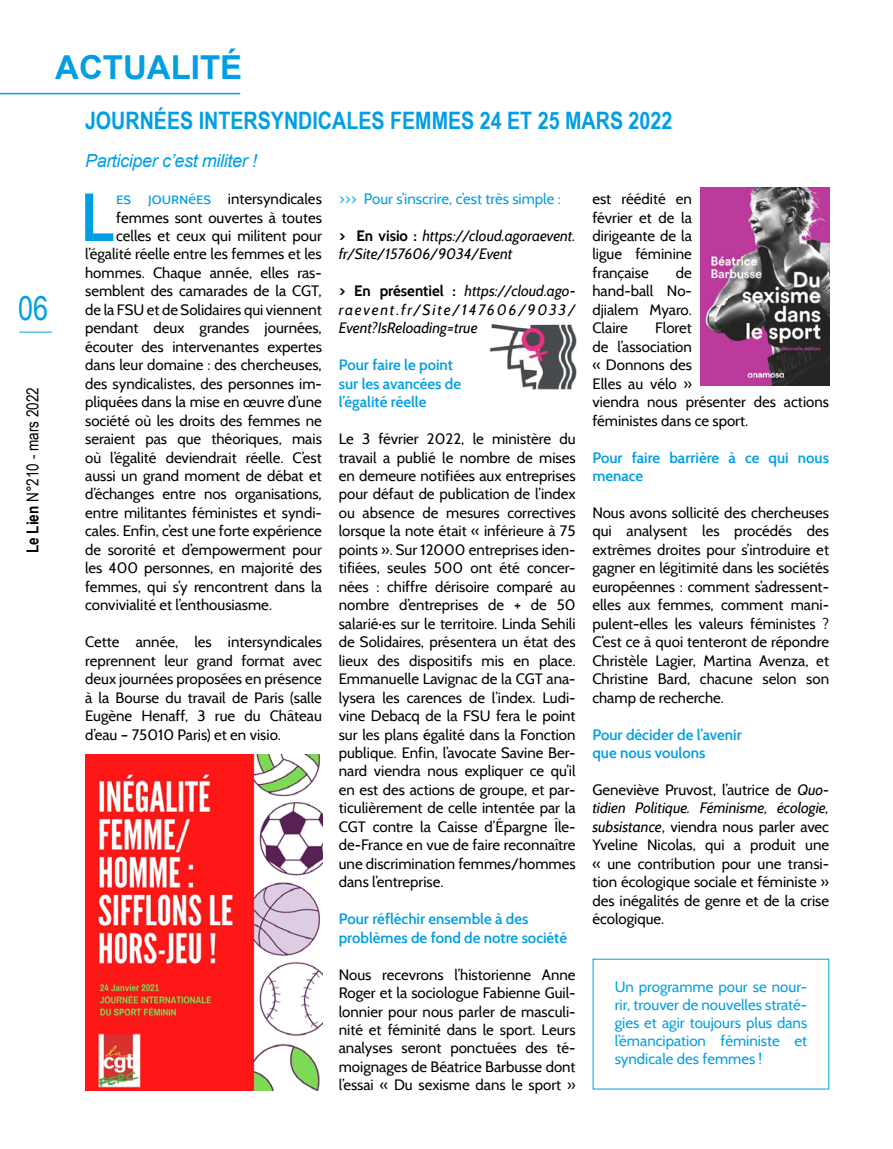
<style>
.page{position:relative;width:893px;height:1149px;background:#fff}
.page>*{position:absolute;margin:0;border:0;box-sizing:border-box;transform-origin:0 0}
.t1{font:600 67.65px "Cabin";color:#009fe3}
.t2{font:700 33px "Arial";color:#009fe3}
.t3{font:33px "Arial Narrow";color:#009fe3}
.t4{font:700 24px "Arial Narrow";color:#009fe3}
.t5{font:italic 18px "Arial";letter-spacing:-.02em;color:#009fe3}
.t6{font:16.5px "Arial Narrow";color:#000}
.t7{font:15px/18.5px "Cabin";color:#000;text-align:justify}
.t8{font:600 15px/18.5px "Cabin";color:#009fe3}
.t9{font:15px/18px "Cabin";color:#009fe3;text-align:justify}
.t10{font:italic 15px/18.5px "Cabin";color:#000}
.s1{font-weight:700}
.s2{font-weight:700;font-style:normal}
.s3{color:#009fe3}
.s4{font-style:italic}
</style>
<div class="page">
<hr style="left:19px;top:332px;width:33px;height:1px;background:#009fe3">
<hr style="left:0;top:93px;width:240px;height:1px;background:#009fe3">
<img style="left:85px;top:754px;width:238px;height:336px">
<img style="left:700px;top:187px;width:129px;height:199px">
<img style="left:489px;top:323px;width:87px;height:67px">
<h2 class="t3" style="left:18px;top:284px;width:32px">06</h2>
<p class="t6" style="left:21px;top:553px;width:168px;rotate:-90deg"><span class="s1">Le Lien</span> N°210 - mars 2022</p>
<h2 class="t2" style="left:55px;top:46px;width:188px">ACTUALITÉ</h2>
<h3 class="t4" style="left:85px;top:102px;width:589px">JOURNÉES INTERSYNDICALES FEMMES 24 ET 25 MARS 2022</h3>
<p class="t5" style="left:85px;top:148px;width:174px">Participer c’est militer !</p>
<p class="t9" style="left:339px;top:190px;width:224px">&gt;&gt;&gt; Pour s’inscrire, c’est très simple :</p>
<p class="t10" style="left:339px;top:226px;width:238px"><span class="s2">&gt; En visio :</span> https://cloud.agoraevent. fr/Site/157606/9034/Event</p>
<p class="t10" style="left:339px;top:282px;width:238px;text-align:justify"><span class="s2">&gt; En présentiel :</span> https://cloud.ago&shy;raevent.fr/Site/147606/9033/ Event?IsReloading=true</p>
<p class="t8" style="left:339px;top:355px;width:124px">Pour faire le point sur les avancées de l’égalité réelle</p>
<p class="t7" style="left:339px;top:429px;width:238px">Le 3 février 2022, le ministère du travail a publié le nombre de mises en demeure notifiées aux entreprises pour défaut de publication de l’index ou absence de mesures correctives lorsque la note était « inférieure à 75 points ». Sur 12000 entreprises iden&shy;tifiées, seules 500 ont été concer&shy;nées : chiffre dérisoire comparé au nombre d’entreprises de + de 50 salarié·es sur le territoire. Linda Sehili de Solidaires, présentera un état des lieux des dispositifs mis en place.<br>Emmanuelle Lavignac de la CGT ana&shy;lysera les carences de l’index. Ludi&shy;vine Debacq de la FSU fera le point sur les plans égalité dans la Fonction publique. Enfin, l’avocate Savine Ber&shy;nard viendra nous expliquer ce qu’il en est des actions de groupe, et par&shy;ticulièrement de celle intentée par la CGT contre la Caisse d’Épargne Île&shy;de-France en vue de faire reconnaître une discrimination femmes/hommes dans l’entreprise.</p>
<p class="t8" style="left:339px;top:909px;width:230px">Pour réfléchir ensemble à des problèmes de fond de notre société</p>
<p class="t7" style="left:339px;top:964px;width:238px">Nous recevrons l’historienne Anne Roger et la sociologue Fabienne Guil&shy;lonnier pour nous parler de masculi&shy;nité et féminité dans le sport. Leurs analyses seront ponctuées des té&shy;moignages de Béatrice Barbusse dont l’essai « Du sexisme dans le sport »</p>
<h1 class="t1" style="left:80px;top:176px;width:35px">L</h1>
<p class="t7" style="left:116px;top:189px;width:207px"><span class="s3">es journées</span> intersyndicales</p>
<p class="t7" style="left:592px;top:189px;width:101px">est réédité en février et de la dirigeante de la ligue féminine française</p>
<p class="t7" style="left:116px;top:208px;width:207px">femmes sont ouvertes à toutes</p>
<p class="t7" style="left:116px;top:226px;width:207px">celles et ceux qui militent pour</p>
<p class="t7" style="left:85px;top:245px;width:238px">l’égalité réelle entre les femmes et les</p>
<p class="t7" style="left:85px;top:263px;width:238px">hommes. Chaque année, elles ras-</p>
<p class="t7" style="left:85px;top:282px;width:238px">semblent des camarades de la CGT,</p>
<p class="t7" style="left:85px;top:300px;width:238px">de la FSU et de Solidaires qui viennent</p>
<p class="t7" style="left:85px;top:318px;width:238px">pendant deux grandes journées,</p>
<p class="t7" style="left:85px;top:337px;width:238px">écouter des intervenantes expertes</p>
<p class="t7" style="left:85px;top:355px;width:238px">dans leur domaine : des chercheuses,</p>
<p class="t7" style="left:85px;top:374px;width:238px">des syndicalistes, des personnes im-</p>
<p class="t7" style="left:85px;top:392px;width:238px">pliquées dans la mise en œuvre d’une</p>
<p class="t7" style="left:85px;top:411px;width:238px">société où les droits des femmes ne</p>
<p class="t7" style="left:85px;top:429px;width:238px">seraient pas que théoriques, mais</p>
<p class="t7" style="left:85px;top:448px;width:238px">où l’égalité deviendrait réelle. C’est</p>
<p class="t7" style="left:85px;top:466px;width:238px">aussi un grand moment de débat et</p>
<p class="t7" style="left:85px;top:484px;width:238px">d’échanges entre nos organisations,</p>
<p class="t7" style="left:85px;top:503px;width:238px">entre militantes féministes et syndi-</p>
<p class="t7" style="left:85px;top:521px;width:238px">cales. Enfin, c’est une forte expérience</p>
<p class="t7" style="left:85px;top:540px;width:238px">de sororité et d’empowerment pour</p>
<p class="t7" style="left:85px;top:558px;width:238px">les 400 personnes, en majorité des</p>
<p class="t7" style="left:85px;top:577px;width:238px">femmes, qui s’y rencontrent dans la</p>
<p class="t7" style="left:85px;top:595px;width:188px">convivialité et l’enthousiasme.</p>
<p class="t7" style="left:85px;top:632px;width:238px">Cette année, les intersyndicales reprennent leur grand format avec deux journées proposées en présence à la Bourse du travail de Paris (salle Eugène Henaff, 3 rue du Château d’eau – 75010 Paris) et en visio.</p>
<p class="t7" style="left:592px;top:263px;width:101px;text-indent:84px">de hand-ball No&shy;djialem Myaro.<br>Claire</p>
<p class="t7" style="left:592px;top:318px;width:238px;text-align:left;text-indent:63px">Floret<br>de l’association<br>« Donnons des<br>Elles au vélo »<br>viendra nous présenter des actions féministes dans ce sport.</p>
<p class="t8" style="left:592px;top:448px;width:238px">Pour faire barrière à ce qui nous menace</p>
<p class="t7" style="left:592px;top:503px;width:238px">Nous avons sollicité des chercheuses qui analysent les procédés des extrêmes droites pour s’introduire et gagner en légitimité dans les sociétés européennes : comment s’adressent&shy;elles aux femmes, comment mani&shy;pulent-elles les valeurs féministes ?<br>C’est ce à quoi tenteront de répondre Christèle Lagier, Martina Avenza, et Christine Bard, chacune selon son champ de recherche.</p>
<p class="t8" style="left:592px;top:724px;width:151px">Pour décider de l’avenir que nous voulons</p>
<p class="t7" style="left:592px;top:780px;width:238px">Geneviève Pruvost, l’autrice de <span class="s4">Quo&shy;tidien Politique. Féminisme, écologie, subsistance</span>, viendra nous parler avec Yveline Nicolas, qui a produit une « une contribution pour une transi&shy;tion écologique sociale et féministe » des inégalités de genre et de la crise écologique.</p>
<p class="t9" style="left:615px;top:977px;width:194px">Un programme pour se nour&shy;rir, trouver de nouvelles straté&shy;gies et agir toujours plus dans l’émancipation féministe et syndicale des femmes !</p>
</div>
